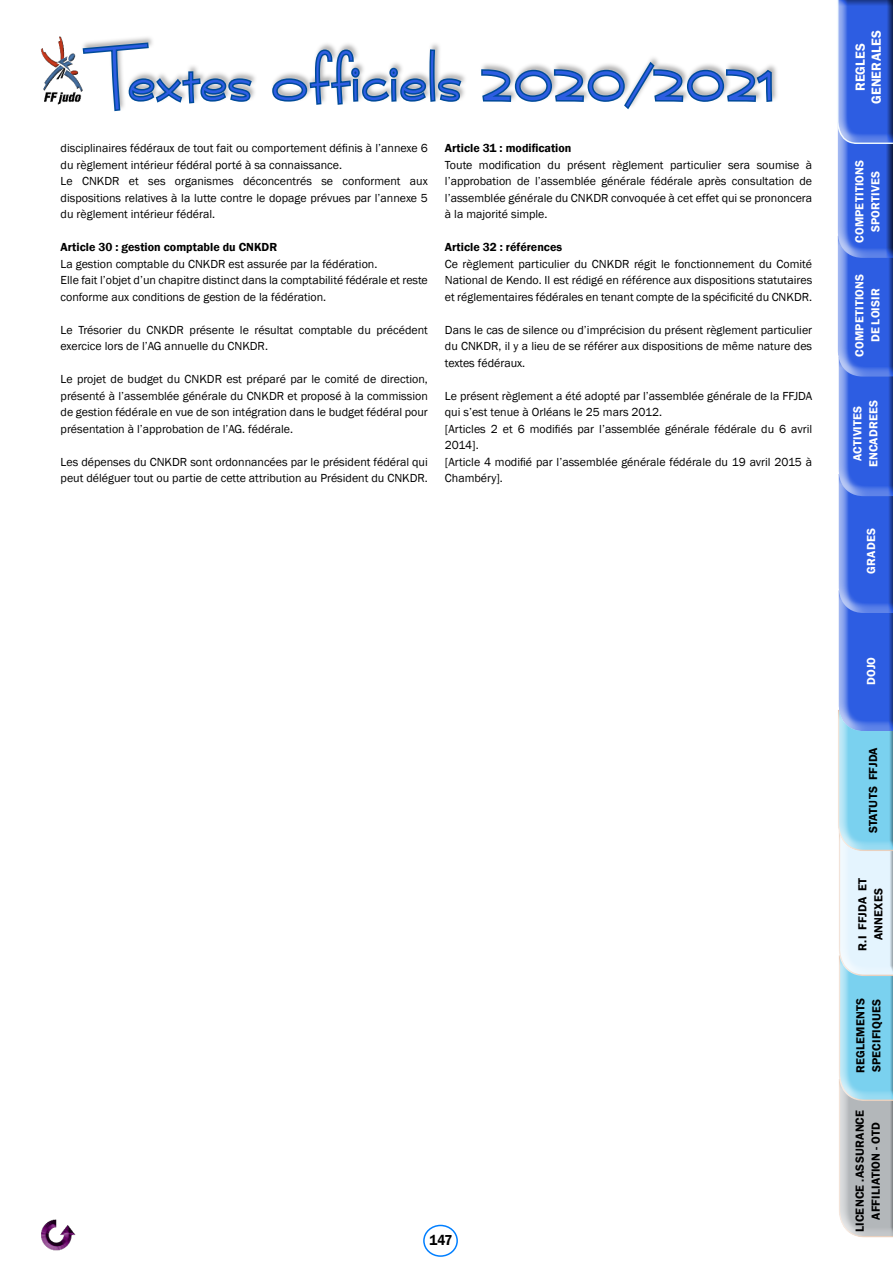
<style>
.page{position:relative;width:893px;height:1263px;background:#fff}
.page>*{position:absolute;margin:0;border:0;box-sizing:border-box;transform-origin:0 0}
.t1{font:67.5px "Youthing October Fourteen";color:#2d5de2}
.t2{font:600 14.85px "Franklin Gothic";color:#000;scale:.91 1}
.t3{font:600 13.5px/15.9px "Franklin Gothic";letter-spacing:.015em;color:#fff;text-align:center}
.t4{font:12px/16.5px "Franklin Gothic";color:#000}
.t5{font:600 12px/15.9px "Franklin Gothic";letter-spacing:.01em;color:#000;text-align:center}
.t6{font:600 12px/15.9px "Franklin Gothic";letter-spacing:.015em;color:#fff;text-align:center}
.s1{font-size:90px}
</style>
<div class="page">
<div style="left:423px;top:1225px;width:35px;height:32px;border:2px solid #007fff;border-radius:50%"></div>
<div style="left:27px;top:24px;width:69px;height:82px;background:#000;opacity:.5"></div>
<div style="left:80px;top:34px;width:699px;height:78px;background:#fff"></div>
<svg style="left:81px;top:41px;width:173px;height:71px"></svg>
<svg style="left:272px;top:47px;width:191px;height:58px"></svg>
<svg style="left:481px;top:59px;width:293px;height:51px"></svg>
<svg style="left:837px;top:155px;width:56px;height:1083px;background:#759de1"></svg>
<div style="left:830px;top:0;width:63px;height:153px;background:#000;opacity:.75"></div>
<div style="left:29px;top:1207px;width:58px;height:43px;background:#000;opacity:.75"></div>
<h1 class="t1" style="left:104px;top:37px;width:672px">Textes officiels <span class="s1">2020/2021</span></h1>
<p class="t4" style="left:61px;top:140px;width:369px">disciplinaires fédéraux de tout fait ou comportement définis à l’annexe 6 du règlement intérieur fédéral porté à sa connaissance.<br>Le CNKDR et ses organismes déconcentrés se conforment aux dispositions relatives à la lutte contre le dopage prévues par l’annexe 5 du règlement intérieur fédéral.</p>
<p class="t5" style="left:61px;top:239px;width:218px">Article 30 : gestion comptable du CNKDR</p>
<p class="t4" style="left:61px;top:256px;width:369px">La gestion comptable du CNKDR est assurée par la fédération.<br>Elle fait l’objet d’un chapitre distinct dans la comptabilité fédérale et reste conforme aux conditions de gestion de la fédération.</p>
<p class="t4" style="left:61px;top:322px;width:369px">Le Trésorier du CNKDR présente le résultat comptable du précédent exercice lors de l’AG annuelle du CNKDR.</p>
<p class="t4" style="left:61px;top:371px;width:369px;text-align:justify">Le projet de budget du CNKDR est préparé par le comité de direction, présenté à l’assemblée générale du CNKDR et proposé à la commission de gestion fédérale en vue de son intégration dans le budget fédéral pour présentation à l’approbation de l’AG. fédérale.</p>
<p class="t4" style="left:61px;top:454px;width:369px">Les dépenses du CNKDR sont ordonnancées par le président fédéral qui peut déléguer tout ou partie de cette attribution au Président du CNKDR.</p>
<p class="t5" style="left:445px;top:140px;width:128px">Article 31 : modification</p>
<p class="t4" style="left:445px;top:157px;width:369px;text-align:justify">Toute modification du présent règlement particulier sera soumise à l’approbation de l’assemblée générale fédérale après consultation de l’assemblée générale du CNKDR convoquée à cet effet qui se prononcera à la majorité simple.</p>
<p class="t5" style="left:445px;top:239px;width:119px">Article 32 : références</p>
<p class="t4" style="left:445px;top:256px;width:369px;text-align:justify">Ce règlement particulier du CNKDR régit le fonctionnement du Comité National de Kendo. Il est rédigé en référence aux dispositions statutaires et réglementaires fédérales en tenant compte de la spécificité du CNKDR.</p>
<p class="t4" style="left:445px;top:322px;width:369px;text-align:justify">Dans le cas de silence ou d’imprécision du présent règlement particulier du CNKDR, il y a lieu de se référer aux dispositions de même nature des textes fédéraux.</p>
<p class="t4" style="left:445px;top:388px;width:369px">Le présent règlement a été adopté par l’assemblée générale de la FFJDA qui s’est tenue à Orléans le 25 mars 2012.<br>[Articles 2 et 6 modifiés par l’assemblée générale fédérale du 6 avril 2014].<br>[Article 4 modifié par l’assemblée générale fédérale du 19 avril 2015 à Chambéry].</p>
<p class="t2" style="left:429px;top:1231px;width:27px">147</p>
<p class="t3" style="left:852px;top:104px;width:76px;rotate:-90deg">REGLES<br>GENERALES</p>
<p class="t6" style="left:852px;top:243px;width:85px;rotate:-90deg">COMPETITIONS<br>SPORTIVES</p>
<p class="t6" style="left:852px;top:357px;width:85px;rotate:-90deg">COMPETITIONS<br>DE LOISIR</p>
<p class="t6" style="left:850px;top:467px;width:69px;rotate:-90deg">ACTIVITES<br>ENCADREES</p>
<p class="t6" style="left:863px;top:574px;width:47px;rotate:-90deg">GRADES</p>
<p class="t6" style="left:863px;top:685px;width:30px;rotate:-90deg">DOJO</p>
<p class="t5" style="left:865px;top:833px;width:88px;rotate:-90deg">STATUTS FFJDA</p>
<p class="t5" style="left:855px;top:951px;width:74px;rotate:-90deg">R.I FFJDA ET<br>ANNEXES</p>
<p class="t5" style="left:853px;top:1073px;width:77px;text-align:left;rotate:-90deg">REGLEMENTS<br>SPECIFIQUES</p>
<p class="t5" style="left:852px;top:1232px;width:124px;rotate:-90deg">LICENCE .ASSURANCE<br>AFFILIATION - OTD</p>
</div>
